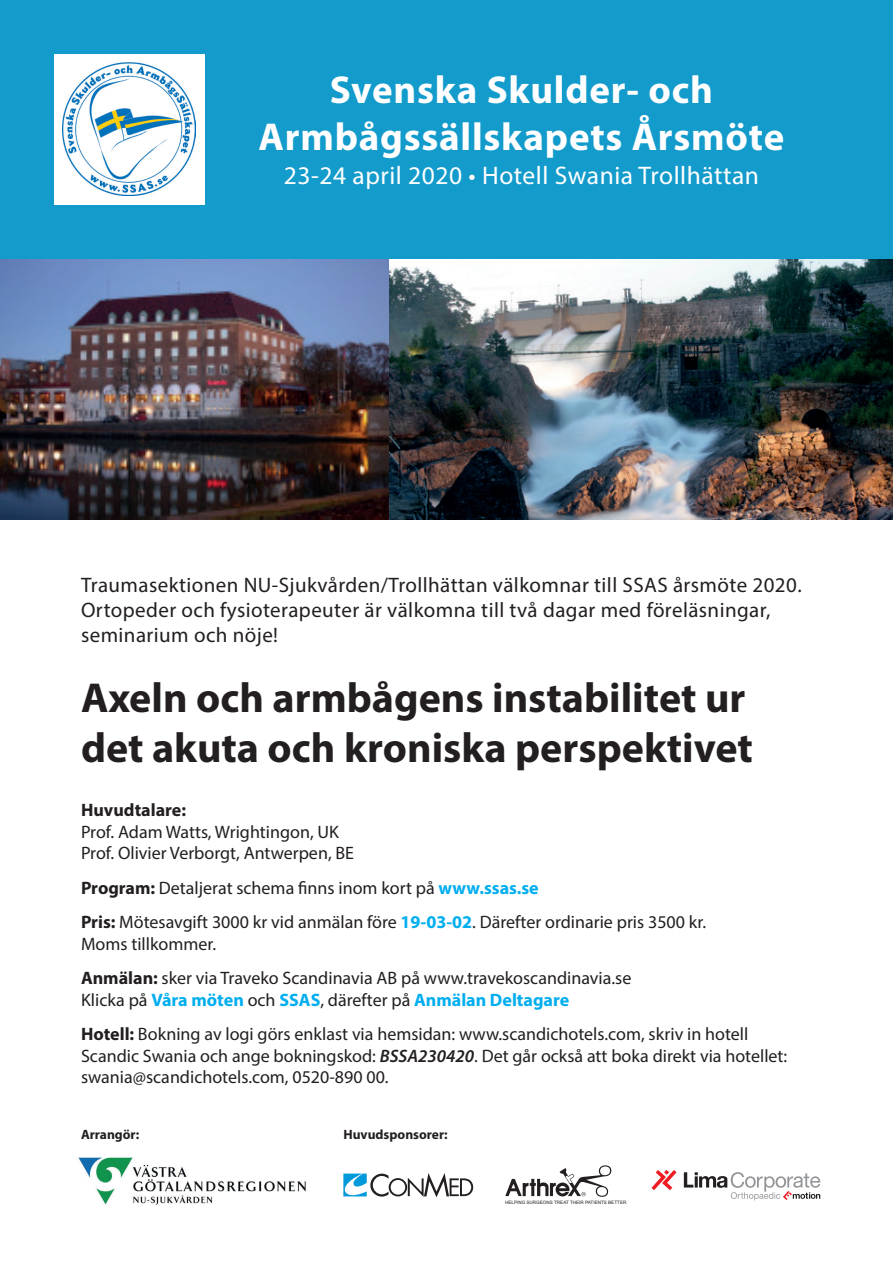
<style>
.page{position:relative;width:893px;height:1263px;background:#fff}
.page>*{position:absolute;margin:0;border:0;box-sizing:border-box;transform-origin:0 0}
.t1{font:700 42px/50.4px "Myriad Pro";color:#231f20}
.t2{font:700 39px/46.8px "Myriad Pro";letter-spacing:.02em;color:#fff;text-align:center}
.t3{font:25.5px "Myriad Pro";letter-spacing:.02em;color:#fff}
.t4{font:21px/25.2px "Myriad Pro";letter-spacing:.02em;color:#231f20}
.t5{font:18px/34.3px "Myriad Pro";color:#231f20}
.t6{font:700 18px "Myriad Pro";color:#231f20}
.t7{font:700 13.5px "Myriad Pro";color:#231f20}
.t8{font:4.65px "Arial";color:#231f20}
.s1{font-weight:700}
.s2{font-weight:700;color:#00aeef}
.s3{font-weight:600;font-style:italic}
</style>
<div class="page">
<img style="left:78px;top:1157px;width:228px;height:48px">
<div style="left:0;top:0;width:893px;height:259px;background:#139bcc"></div>
<div style="left:54px;top:54px;width:150px;height:150px;background:#fff"></div>
<img style="left:62px;top:62px;width:134px;height:134px">
<img style="left:0;top:259px;width:893px;height:260px">
<svg style="left:505px;top:1165px;width:107px;height:32px"></svg>
<svg style="left:343px;top:1173px;width:130px;height:24px"></svg>
<svg style="left:651px;top:1170px;width:26px;height:20px"></svg>
<svg style="left:684px;top:1172px;width:136px;height:28px"></svg>
<h2 class="t2" style="left:259px;top:65px;width:527px">Svenska Skulder- och<br>Armbågssällskapets Årsmöte</h2>
<h3 class="t3" style="left:284px;top:160px;width:476px">23-24 april 2020 • Hotell Swania Trollhättan</h3>
<p class="t4" style="left:81px;top:572px;width:722px">Traumasektionen NU-Sjukvården/Trollhättan välkomnar till SSAS årsmöte 2020.<br>Ortopeder och fysioterapeuter är välkomna till två dagar med föreläsningar, seminarium och nöje!</p>
<h1 class="t1" style="left:81px;top:671px;width:673px">Axeln och armbågens instabilitet ur det akuta och kroniska perspektivet</h1>
<p class="t6" style="left:81px;top:798px;width:107px">Huvudtalare:</p>
<p class="t5" style="left:81px;top:821px;width:275px;line-height:21.6px">Prof. Adam Watts, Wrightingon, UK<br>Prof. Olivier Verborgt, Antwerpen, BE</p>
<p class="t5" style="left:81px;top:870px;width:627px"><span class="s1">Program:</span> Detaljerat schema finns inom kort på <span class="s2">www.ssas.se<br></span><span class="s1">Pris:</span> Mötesavgift 3000 kr vid anmälan före <span class="s2">19-03-02</span>. Därefter ordinarie pris 3500 kr.</p>
<p class="t5" style="left:81px;top:926px;width:552px">Moms tillkommer.<br><span class="s1">Anmälan:</span> sker via Traveko Scandinavia AB på www.travekoscandinavia.se</p>
<p class="t5" style="left:81px;top:982px;width:669px">Klicka på <span class="s2">Våra möten</span> och <span class="s2">SSAS</span>, därefter på <span class="s2">Anmälan Deltagare<br></span><span class="s1">Hotell:</span> Bokning av logi görs enklast via hemsidan: www.scandichotels.com, skriv in hotell</p>
<p class="t5" style="left:81px;top:1044px;width:708px;line-height:21.6px">Scandic Swania och ange bokningskod: <span class="s3">BSSA230420</span>. Det går också att boka direkt via hotellet: swania@scandichotels.com, 0520-890 00.</p>
<p class="t7" style="left:81px;top:1126px;width:60px">Arrangör:</p>
<p class="t7" style="left:343px;top:1126px;width:106px">Huvudsponsorer:</p>
<p class="t8" style="left:505px;top:1199px;width:123px">HELPING SURGEONS TREAT THEIR PATIENTS BETTER</p>
</div>
